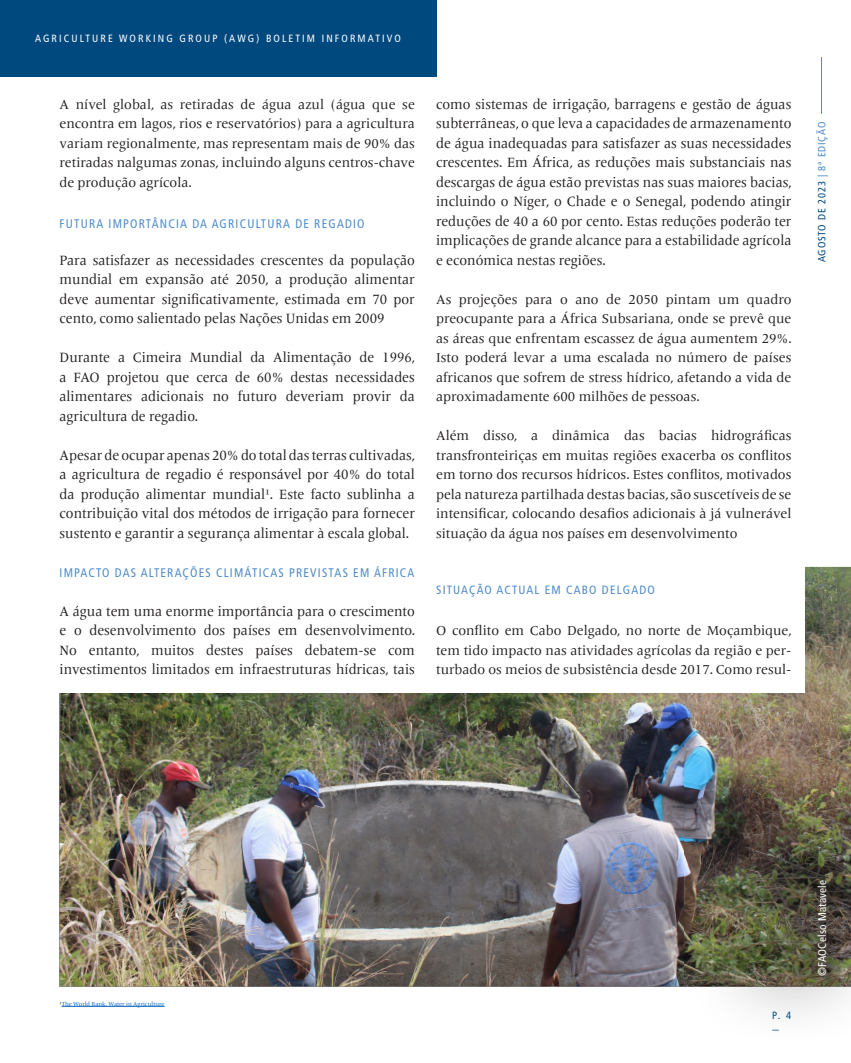
<style>
.page{position:relative;width:851px;height:1063px;background:#fff}
.page>*{position:absolute;margin:0;border:0;box-sizing:border-box;transform-origin:0 0}
.Testo_corrente{font:14.1px/19.5px "Frutiger Serif LT Pro";color:#231f20;text-align:justify;scale:.96 1}
.Testo_corrente-2{font:13.5px/19.5px "Frutiger Serif LT Pro";color:#231f20;text-align:justify}
.Testo_corrente-3{font:condensed 12.45px "Frutiger LT Pro";letter-spacing:.1em;color:#4e8bca;scale:.96 1}
.t1{font:condensed 12px "Frutiger LT Pro";letter-spacing:.1em;color:#4e8bca}
.t2{font:condensed 11.25px "Frutiger LT Pro";letter-spacing:.02em;color:#fff}
.t3{font:condensed 10.5px "Frutiger LT Pro";letter-spacing:.2em;color:#fff}
.t4{font:condensed 10.5px "Frutiger LT Pro";letter-spacing:.08em;color:#00497f}
.Footnote_text{font:6px "Frutiger Serif LT Pro";color:#0563c1}
.s1{color:#4e8bca}
.s2{color:#231f20}
</style>
<div class="page">
<div style="left:0;top:0;width:436px;height:77px;background:#00497f"></div>
<hr style="left:821px;top:57px;width:1px;height:57px;background:#4e8bca">
<img style="left:60px;top:567px;width:790px;height:419px">
<div style="left:0;top:89px;width:804px;height:604px;background:#fff"></div>
<img style="left:684px;top:744px;width:166px;height:287px">
<img style="left:743px;top:802px;width:97px;height:184px">
<div style="left:818px;top:882px;width:17px;height:103px;background:#231f20;opacity:.75"></div>
<hr style="left:62px;top:1006px;width:102px;height:1px;background:#0563c1">
<p class="t3" style="left:35px;top:32px;width:367px">AGRICULTURE WORKING GROUP (AWG) BOLETIM INFORMATIVO</p>
<p class="Testo_corrente-2" style="left:60px;top:95px;width:357px">A nível global, as retiradas de água azul (água que se encontra em lagos, rios e reservatórios) para a agricultura variam regionalmente, mas representam mais de 90% das retiradas nalgumas zonas, incluindo alguns centros-chave de produção agrícola.</p>
<h3 class="Testo_corrente-3" style="left:60px;top:216px;width:319px">FUTURA IMPORTÂNCIA DA AGRICULTURA DE REGADIO</h3>
<p class="Testo_corrente" style="left:60px;top:250px;width:371px">Para satisfazer as necessidades crescentes da população mundial em expansão até 2050, a produção alimentar deve aumentar significativamente, estimada em 70 por cento, como salientado pelas Nações Unidas em 2009</p>
<p class="Testo_corrente" style="left:60px;top:348px;width:372px">Durante a Cimeira Mundial da Alimentação de 1996, a FAO projetou que cerca de 60% destas necessidades alimentares adicionais no futuro deveriam provir da agricultura de regadio.</p>
<p class="Testo_corrente" style="left:60px;top:445px;width:372px">Apesar de ocupar apenas 20% do total das terras cultivadas, a agricultura de regadio é responsável por 40% do total da produção alimentar mundial1. Este facto sublinha a contribuição vital dos métodos de irrigação para fornecer sustento e garantir a segurança alimentar à escala global.</p>
<p class="Testo_corrente-3" style="left:60px;top:565px;width:371px">IMPACTO DAS ALTERAÇÕES CLIMÁTICAS PREVISTAS EM ÁFRICA</p>
<p class="Testo_corrente" style="left:60px;top:601px;width:372px">A água tem uma enorme importância para o crescimento e o desenvolvimento dos países em desenvolvimento.<br>No entanto, muitos destes países debatem-se com investimentos limitados em infraestruturas hídricas, tais</p>
<p class="Testo_corrente" style="left:436px;top:94px;width:372px">como sistemas de irrigação, barragens e gestão de águas subterrâneas, o que leva a capacidades de armazenamento de água inadequadas para satisfazer as suas necessidades crescentes. Em África, as reduções mais substanciais nas descargas de água estão previstas nas suas maiores bacias, incluindo o Níger, o Chade e o Senegal, podendo atingir reduções de 40 a 60 por cento. Estas reduções poderão ter implicações de grande alcance para a estabilidade agrícola e económica nestas regiões.</p>
<p class="Testo_corrente-2" style="left:436px;top:290px;width:357px">As projeções para o ano de 2050 pintam um quadro preocupante para a África Subsariana, onde se prevê que as áreas que enfrentam escassez de água aumentem 29%.<br>Isto poderá levar a uma escalada no número de países africanos que sofrem de stress hídrico, afetando a vida de aproximadamente 600 milhões de pessoas.</p>
<p class="Testo_corrente-2" style="left:436px;top:426px;width:357px">Além disso, a dinâmica das bacias hidrográficas transfronteiriças em muitas regiões exacerba os conflitos em torno dos recursos hídricos. Estes conflitos, motivados pela natureza partilhada destas bacias, são suscetíveis de se intensificar, colocando desafios adicionais à já vulnerável situação da água nos países em desenvolvimento</p>
<h3 class="t1" style="left:436px;top:583px;width:220px">SITUAÇÃO ACTUAL EM CABO DELGADO</h3>
<p class="Testo_corrente-2" style="left:436px;top:621px;width:357px">O conflito em Cabo Delgado, no norte de Moçambique, tem tido impacto nas atividades agrícolas da região e per&shy;turbado os meios de subsistência desde 2017. Como resul-</p>
<p class="t4" style="left:815px;top:262px;width:142px;rotate:-90deg">AGOSTO DE 2023 <span class="s1">| 8ª EDIÇÃO</span></p>
<p class="Footnote_text" style="left:60px;top:1000px;width:106px"><span class="s2">1</span>The World Bank, Water in Agriculture</p>
<p class="t4" style="left:772px;top:1009px;width:21px">P. 4</p>
<p class="t2" style="left:815px;top:976px;width:97px;rotate:-90deg">©FAOCelso Matavele</p>
</div>
